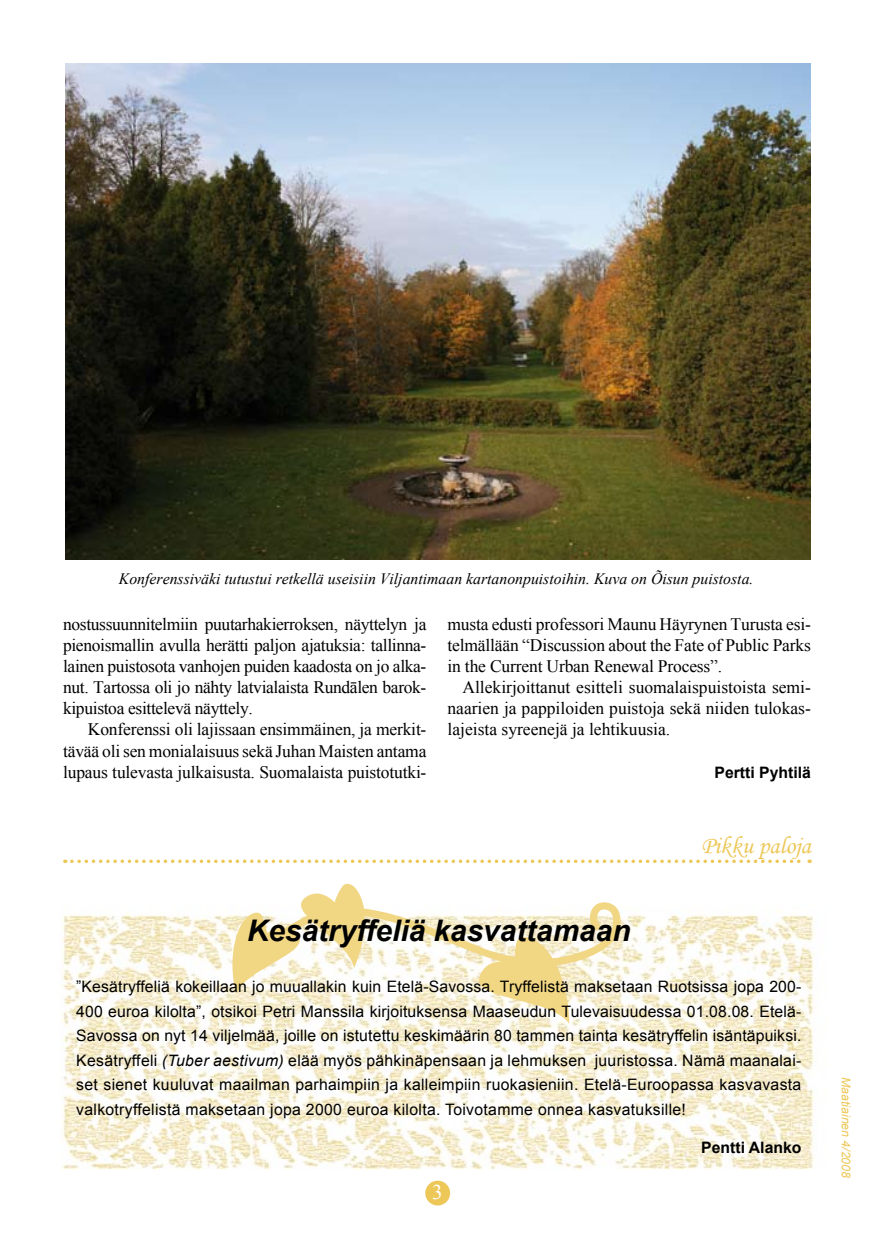
<style>
.page{position:relative;width:874px;height:1241px;background:#fff}
.page>*{position:absolute;margin:0;border:0;box-sizing:border-box;transform-origin:0 0}
.t1{font:italic 700 29.75px "Arial";color:#000}
.t2{font:24.5px "Monotype Corsiva";color:#edc859}
.t3{font:17.5px/21px "Times New Roman";letter-spacing:-.01em;color:#000;text-align:justify}
.t4{font:15.75px/24.5px "Arial";letter-spacing:.02em;color:#000;text-align:justify}
.t5{font:italic 15.75px "Times New Roman";color:#000}
.t6{font:700 15.75px "Arial";color:#000}
.t7{font:italic 12.25px "Arial";color:#edc859}
.s1{font-style:italic}
</style>
<div class="page">
<img style="left:60px;top:913px;width:754px;height:284px">
<div style="left:425px;top:1180px;width:25px;height:25px;background:#edc859;border-radius:50%"></div>
<img style="left:65px;top:63px;width:745px;height:496px">
<svg style="left:232px;top:883px;width:388px;height:140px"></svg>
<svg style="left:72px;top:859px;width:737px;height:3px"></svg>
<p class="t5" style="left:119px;top:568px;width:635px">Konferenssiväki tutustui retkellä useisiin Viljantimaan kartanonpuistoihin. Kuva on Õisun puistosta.</p>
<p class="t3" style="left:63px;top:613px;width:365px">nostussuunnitelmiin puutarhakierroksen, näyttelyn ja pienoismallin avulla herätti paljon ajatuksia: tallinna&shy;lainen puistosota vanhojen puiden kaadosta on jo alka&shy;nut. Tartossa oli jo nähty latvialaista Rundālen barok&shy;kipuistoa esittelevä näyttely.</p>
<p class="t3" style="left:63px;top:718px;width:365px;text-indent:25px">Konferenssi oli lajissaan ensimmäinen, ja merkit&shy;tävää oli sen monialaisuus sekä Juhan Maisten antama lupaus tulevasta julkaisusta. Suomalaista puistotutki-</p>
<p class="t3" style="left:447px;top:613px;width:365px">musta edusti professori Maunu Häyrynen Turusta esi&shy;telmällään “Discussion about the Fate of Public Parks in the Current Urban Renewal Process”.</p>
<p class="t3" style="left:447px;top:676px;width:365px;text-indent:15px">Allekirjoittanut esitteli suomalaispuistoista semi&shy;naarien ja pappiloiden puistoja sekä niiden tulokas&shy;lajeista syreenejä ja lehtikuusia.</p>
<p class="t6" style="left:714px;top:761px;width:98px">Pertti Pyhtilä</p>
<h2 class="t2" style="left:700px;top:830px;width:111px">Pikku paloja</h2>
<h1 class="t1" style="left:247px;top:911px;width:385px">Kesätryffeliä kasvattamaan</h1>
<p class="t4" style="left:76px;top:974px;width:726px">”Kesätryffeliä kokeillaan jo muuallakin kuin Etelä-Savossa. Tryffelistä maksetaan Ruotsissa jopa 200- 400 euroa kilolta”, otsikoi Petri Manssila kirjoituksensa Maaseudun Tulevaisuudessa 01.08.08. Etelä-Savossa on nyt 14 viljelmää, joille on istutettu keskimäärin 80 tammen tainta kesätryffelin isäntäpuiksi.<br>Kesätryffeli <span class="s1">(Tuber aestivum)</span> elää myös pähkinäpensaan ja lehmuksen juuristossa. Nämä maanalai&shy;set sienet kuuluvat maailman parhaimpiin ja kalleimpiin ruokasieniin. Etelä-Euroopassa kasvavasta valkotryffelistä maksetaan jopa 2000 euroa kilolta. Toivotamme onnea kasvatuksille!</p>
<p class="t6" style="left:701px;top:1136px;width:102px">Pentti Alanko</p>
<p class="t7" style="left:853px;top:1076px;width:102px;rotate:90deg">Maatiainen 4/2008</p>
</div>
